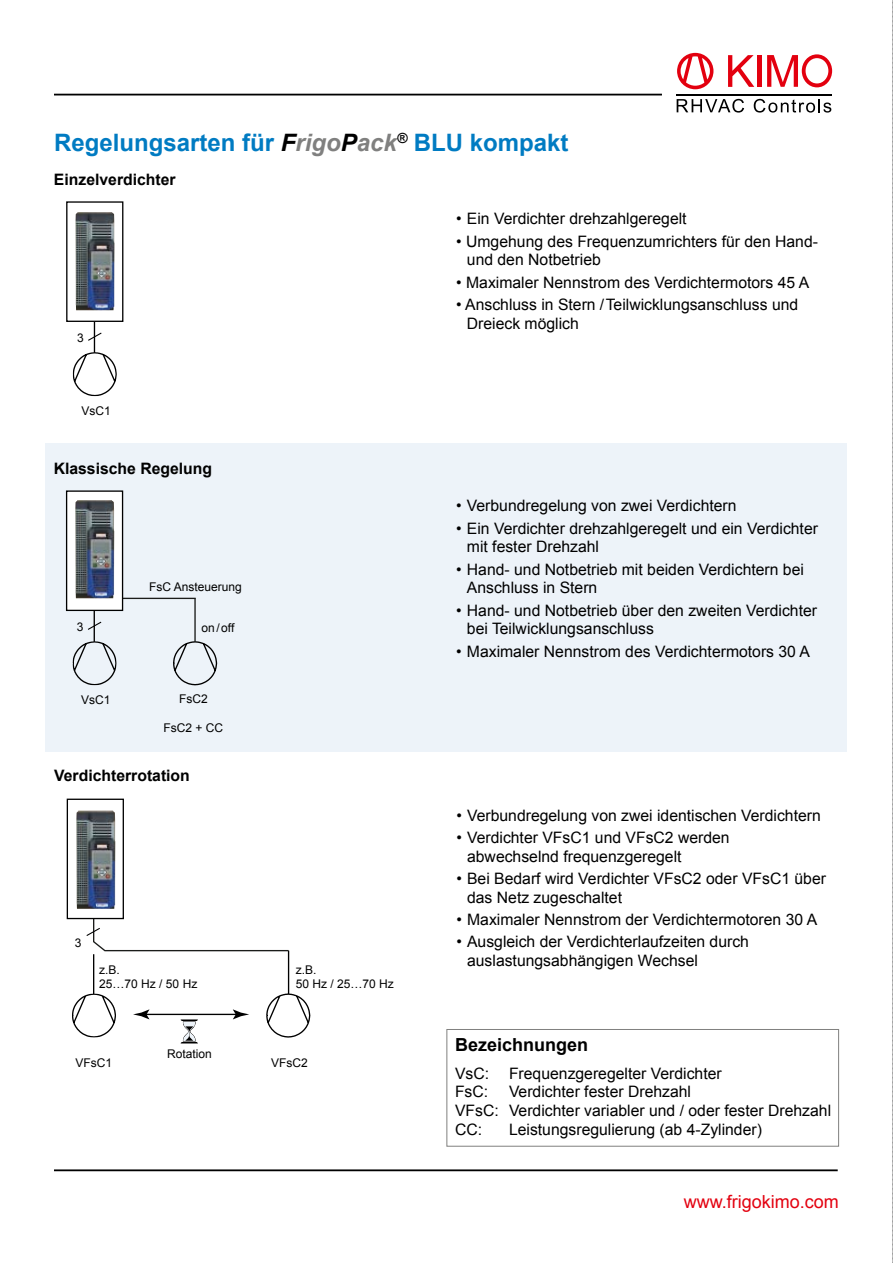
<style>
.page{position:relative;width:893px;height:1263px;background:#fff}
.page>*{position:absolute;margin:0;border:0;box-sizing:border-box;transform-origin:0 0}
.t1{font:700 24px "Arial";color:#007bc2}
.t2{font:18px "Arial";color:#e3000f}
.t3{font:700 18px "Arial";color:#000}
.t4{font:15.75px/18.9px "Arial";color:#000}
.t5{font:700 15.75px "Arial";color:#000}
.t6{font:12px/14.4px "Arial";color:#000}
.s1{font-style:italic;color:#000}
.s2{font-style:italic;color:#80807f}
</style>
<div class="page">
<svg style="left:677px;top:53px;width:36px;height:36px"></svg>
<div style="left:757px;top:55px;width:5px;height:32px;background:#e3000f"></div>
<svg style="left:767px;top:54px;width:65px;height:33px"></svg>
<svg style="left:728px;top:55px;width:26px;height:32px"></svg>
<svg style="left:677px;top:99px;width:67px;height:14px"></svg>
<svg style="left:754px;top:99px;width:77px;height:14px"></svg>
<hr style="left:676px;top:94px;width:156px;height:1px;background:#000">
<hr style="left:54px;top:94px;width:608px;height:1px;background:#000">
<hr style="left:54px;top:1169px;width:784px;height:2px;background:#000">
<div style="left:46px;top:443px;width:801px;height:309px;background:#edf3f9"></div>
<svg style="left:72px;top:641px;width:45px;height:44px"></svg>
<svg style="left:173px;top:641px;width:44px;height:44px"></svg>
<hr style="left:94px;top:598px;width:102px;height:1px;background:#1b1c1a">
<hr style="left:94px;top:598px;width:1px;height:44px;background:#000">
<hr style="left:194px;top:598px;width:2px;height:44px;background:#1b1c1a">
<div style="left:67px;top:491px;width:56px;height:119px;background:#fff"></div>
<div style="left:66px;top:490px;width:57px;height:121px;border:1px solid #000"></div>
<svg style="left:88px;top:621px;width:14px;height:10px"></svg>
<img style="left:76px;top:810px;width:39px;height:99px">
<img style="left:75px;top:500px;width:39px;height:98px">
<svg style="left:181px;top:1019px;width:17px;height:24px"></svg>
<svg style="left:72px;top:993px;width:44px;height:44px"></svg>
<svg style="left:266px;top:993px;width:44px;height:44px"></svg>
<hr style="left:93px;top:954px;width:1px;height:40px;background:#000">
<hr style="left:288px;top:951px;width:1px;height:43px;background:#000">
<div style="left:67px;top:799px;width:57px;height:120px;border:1px solid #000"></div>
<hr style="left:144px;top:1014px;width:94px;height:1px;background:#000">
<svg style="left:133px;top:1009px;width:16px;height:10px"></svg>
<svg style="left:233px;top:1009px;width:16px;height:10px"></svg>
<svg style="left:85px;top:917px;width:205px;height:35px"></svg>
<svg style="left:73px;top:352px;width:44px;height:44px"></svg>
<hr style="left:94px;top:309px;width:1px;height:44px;background:#000">
<div style="left:67px;top:202px;width:56px;height:119px;background:#fff"></div>
<div style="left:66px;top:201px;width:57px;height:121px;border:1px solid #000"></div>
<svg style="left:88px;top:332px;width:14px;height:10px"></svg>
<img style="left:76px;top:212px;width:38px;height:98px">
<div style="left:446px;top:1029px;width:393px;height:117px;border:1px solid #80807f"></div>
<svg style="left:892px;top:0;width:1px;height:1263px"></svg>
<h1 class="t1" style="left:54px;top:126px;width:516px">Regelungsarten für <span class="s1">F</span><span class="s2">rigo</span><span class="s1">P</span><span class="s2">ack</span><sup>®</sup> BLU kompakt</h1>
<p class="t5" style="left:54px;top:169px;width:123px">Einzelverdichter</p>
<p class="t6" style="left:77px;top:330px;width:8px">3</p>
<p class="t6" style="left:81px;top:404px;width:31px">VsC1</p>
<p class="t5" style="left:54px;top:458px;width:160px">Klassische Regelung</p>
<p class="t6" style="left:77px;top:619px;width:8px">3</p>
<p class="t6" style="left:149px;top:580px;width:94px">FsC Ansteuerung</p>
<p class="t6" style="left:202px;top:621px;width:34px">on/off</p>
<p class="t6" style="left:81px;top:693px;width:31px">VsC1</p>
<p class="t6" style="left:179px;top:692px;width:30px">FsC2</p>
<p class="t6" style="left:164px;top:721px;width:61px">FsC2 + CC</p>
<p class="t5" style="left:54px;top:765px;width:137px">Verdichterrotation</p>
<p class="t6" style="left:75px;top:936px;width:8px">3</p>
<p class="t6" style="left:99px;top:962px;width:100px">z.B.<br>25…70 Hz / 50 Hz</p>
<p class="t6" style="left:296px;top:962px;width:100px">z.B.<br>50 Hz / 25…70 Hz</p>
<p class="t6" style="left:167px;top:1047px;width:46px">Rotation</p>
<p class="t6" style="left:76px;top:1055px;width:38px">VFsC1</p>
<p class="t6" style="left:271px;top:1055px;width:38px">VFsC2</p>
<p class="t4" style="left:456px;top:210px;width:232px">• Ein Verdichter drehzahlgeregelt</p>
<p class="t4" style="left:467px;top:232px;width:353px;text-indent:-11px">• Umgehung des Frequenzumrichters für den Hand&shy;und den Notbetrieb</p>
<p class="t4" style="left:456px;top:273px;width:355px">• Maximaler Nennstrom des Verdichtermotors 45 A</p>
<p class="t4" style="left:467px;top:295px;width:333px;text-indent:-11px">• Anschluss in Stern /Teilwicklungsanschluss und<br>Dreieck möglich</p>
<p class="t4" style="left:456px;top:497px;width:282px">• Verbundregelung von zwei Verdichtern</p>
<p class="t4" style="left:467px;top:519px;width:353px;text-indent:-11px">• Ein Verdichter drehzahlgeregelt und ein Verdichter mit fester Drehzahl</p>
<p class="t4" style="left:467px;top:560px;width:339px;text-indent:-11px">• Hand- und Notbetrieb mit beiden Verdichtern bei<br>Anschluss in Stern</p>
<p class="t4" style="left:467px;top:601px;width:352px;text-indent:-11px">• Hand- und Notbetrieb über den zweiten Verdichter bei Teilwicklungsanschluss</p>
<p class="t4" style="left:456px;top:642px;width:355px">• Maximaler Nennstrom des Verdichtermotors 30 A</p>
<p class="t4" style="left:456px;top:806px;width:366px">• Verbundregelung von zwei identischen Verdichtern</p>
<p class="t4" style="left:467px;top:828px;width:264px;text-indent:-11px">• Verdichter VFsC1 und VFsC2 werden abwechselnd frequenzgeregelt</p>
<p class="t4" style="left:467px;top:869px;width:360px;text-indent:-11px">• Bei Bedarf wird Verdichter VFsC2 oder VFsC1 über das Netz zugeschaltet</p>
<p class="t4" style="left:456px;top:910px;width:362px">• Maximaler Nennstrom der Verdichtermotoren 30 A</p>
<p class="t4" style="left:467px;top:932px;width:283px;text-indent:-11px">• Ausgleich der Verdichterlaufzeiten durch auslastungsabhängigen Wechsel</p>
<p class="t3" style="left:455px;top:1033px;width:135px">Bezeichnungen</p>
<p class="t4" style="left:455px;top:1064px;width:36px">VsC:</p>
<p class="t4" style="left:509px;top:1064px;width:214px">Frequenzgeregelter Verdichter</p>
<p class="t4" style="left:455px;top:1083px;width:35px">FsC:</p>
<p class="t4" style="left:455px;top:1083px;width:378px;text-indent:54px">Verdichter fester Drehzahl<br>VFsC: Verdichter variabler und / oder fester Drehzahl<br>CC:</p>
<p class="t4" style="left:509px;top:1120px;width:254px">Leistungsregulierung (ab 4-Zylinder)</p>
<p class="t2" style="left:684px;top:1189px;width:157px">www.frigokimo.com</p>
</div>
